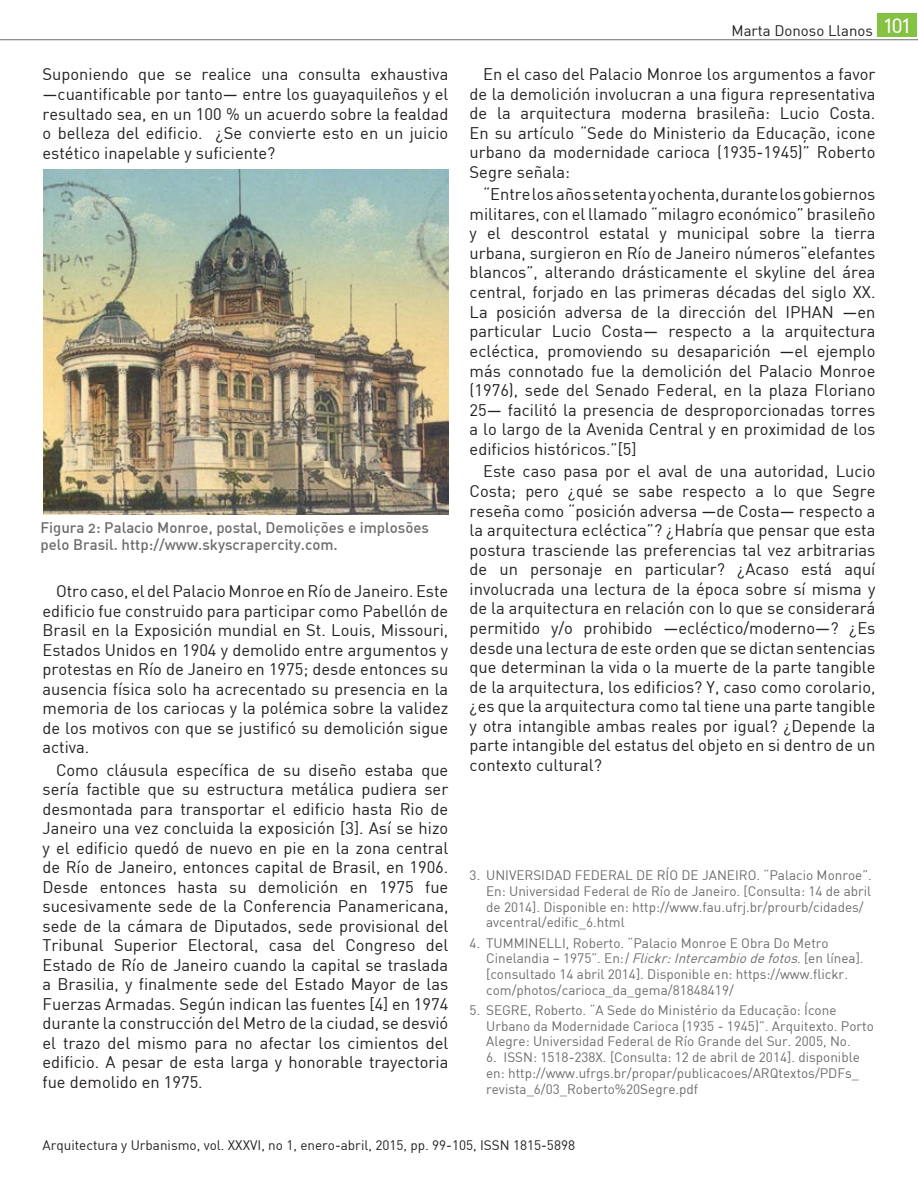
<style>
.page{position:relative;width:918px;height:1188px;background:#fff}
.page>*{position:absolute;margin:0;border:0;box-sizing:border-box;transform-origin:0 0}
.titulo_de_articulo{font:300 19.5px "DIN Neuzeit Grotesk";color:#fff}
.cuerpo_de_texto{font:16.5px/19.5px "DIN";color:#231f20;text-align:justify}
.pie_de_foto{font:15px/16.5px "DIN Medium Alternate";color:#6c6d70}
.sello_de_arriba{font:15px "DIN";color:#231f20}
.notas_bibligraficas{font:13.5px/15.8px "DIN";color:#6c6d70}
.sello_de_abajo{font:13.5px "DIN";color:#231f20}
.s1{font-style:italic}
</style>
<div class="page">
<div style="left:878px;top:14px;width:39px;height:23px;background:#84c141"></div>
<hr style="left:0;top:39px;width:918px;height:1px;background:#6c6d70">
<img style="left:44px;top:170px;width:404px;height:345px">
<p class="cuerpo_de_texto" style="left:43px;top:64px;width:407px">Suponiendo que se realice una consulta exhaustiva —cuantificable por tanto— entre los guayaquileños y el resultado sea, en un 100 % un acuerdo sobre la fealdad o belleza del edificio. ¿Se convierte esto en un juicio estético inapelable y suficiente?</p>
<p class="pie_de_foto" style="left:40px;top:519px;width:390px">Figura 2: Palacio Monroe, postal, Demolições e implosões pelo Brasil. http://www.skyscrapercity.com.</p>
<p class="cuerpo_de_texto" style="left:43px;top:581px;width:407px;text-indent:14px">Otro caso, el del Palacio Monroe en Río de Janeiro. Este edificio fue construido para participar como Pabellón de Brasil en la Exposición mundial en St. Louis, Missouri, Estados Unidos en 1904 y demolido entre argumentos y protestas en Río de Janeiro en 1975; desde entonces su ausencia física solo ha acrecentado su presencia en la memoria de los cariocas y la polémica sobre la validez de los motivos con que se justificó su demolición sigue activa.</p>
<p class="cuerpo_de_texto" style="left:43px;top:759px;width:407px;text-indent:14px">Como cláusula específica de su diseño estaba que sería factible que su estructura metálica pudiera ser desmontada para transportar el edificio hasta Rio de Janeiro una vez concluida la exposición [3]. Así se hizo y el edificio quedó de nuevo en pie en la zona central de Río de Janeiro, entonces capital de Brasil, en 1906.<br>Desde entonces hasta su demolición en 1975 fue sucesivamente sede de la Conferencia Panamericana, sede de la cámara de Diputados, sede provisional del Tribunal Superior Electoral, casa del Congreso del Estado de Río de Janeiro cuando la capital se traslada a Brasilia, y finalmente sede del Estado Mayor de las Fuerzas Armadas. Según indican las fuentes [4] en 1974 durante la construcción del Metro de la ciudad, se desvió el trazo del mismo para no afectar los cimientos del edificio. A pesar de esta larga y honorable trayectoria fue demolido en 1975.</p>
<p class="sello_de_arriba" style="left:731px;top:21px;width:143px">Marta Donoso Llanos</p>
<p class="titulo_de_articulo" style="left:884px;top:14px;width:27px">101</p>
<p class="cuerpo_de_texto" style="left:470px;top:64px;width:407px;text-indent:14px">En el caso del Palacio Monroe los argumentos a favor de la demolición involucran a una figura representativa de la arquitectura moderna brasileña: Lucio Costa.<br>En su artículo “Sede do Ministerio da Educação, icone urbano da modernidade carioca (1935-1945)” Roberto Segre señala:</p>
<p class="cuerpo_de_texto" style="left:470px;top:184px;width:407px;text-indent:14px">“Entre los años setenta y ochenta, durante los gobiernos militares, con el llamado “milagro económico” brasileño y el descontrol estatal y municipal sobre la tierra urbana, surgieron en Río de Janeiro números“elefantes blancos”, alterando drásticamente el skyline del área central, forjado en las primeras décadas del siglo XX.<br>La posición adversa de la dirección del IPHAN —en particular Lucio Costa— respecto a la arquitectura ecléctica, promoviendo su desaparición —el ejemplo más connotado fue la demolición del Palacio Monroe (1976), sede del Senado Federal, en la plaza Floriano 25— facilitó la presencia de desproporcionadas torres a lo largo de la Avenida Central y en proximidad de los edificios históricos.”[5]</p>
<p class="cuerpo_de_texto" style="left:470px;top:461px;width:407px;text-indent:14px">Este caso pasa por el aval de una autoridad, Lucio Costa; pero ¿qué se sabe respecto a lo que Segre reseña como “posición adversa —de Costa— respecto a la arquitectura ecléctica”? ¿Habría que pensar que esta postura trasciende las preferencias tal vez arbitrarias de un personaje en particular? ¿Acaso está aquí involucrada una lectura de la época sobre sí misma y de la arquitectura en relación con lo que se considerará permitido y/o prohibido —ecléctico/moderno—? ¿Es desde una lectura de este orden que se dictan sentencias que determinan la vida o la muerte de la parte tangible de la arquitectura, los edificios? Y, caso como corolario, ¿es que la arquitectura como tal tiene una parte tangible y otra intangible ambas reales por igual? ¿Depende la parte intangible del estatus del objeto en si dentro de un contexto cultural?</p>
<p class="notas_bibligraficas" style="left:486px;top:867px;width:387px;text-indent:-16px">3. UNIVERSIDAD FEDERAL DE RÍO DE JANEIRO. “Palacio Monroe”.<br>En: Universidad Federal de Río de Janeiro. [Consulta: 14 de abril de 2014]. Disponible en: http://www.fau.ufrj.br/prourb/cidades/ avcentral/edific_6.html</p>
<p class="notas_bibligraficas" style="left:486px;top:935px;width:379px;text-indent:-16px">4. TUMMINELLI, Roberto. “Palacio Monroe E Obra Do Metro Cinelandia – 1975”. En:<span class="s1">|Flickr:Intercambiodefotos</span>. [en línea]. [consultado 14 abril 2014]. Disponible en: https://www.flickr. com/photos/carioca_da_gema/81848419/</p>
<p class="notas_bibligraficas" style="left:486px;top:1002px;width:389px;text-indent:-16px">5. SEGRE, Roberto. “A Sede do Ministério da Educação: Ícone<br>Urbano da Modernidade Carioca (1935 - 1945)”. Arquitexto. Porto<br>Alegre: Universidad Federal de Río Grande del Sur. 2005, No.</p>
<p class="notas_bibligraficas" style="left:486px;top:1049px;width:375px;text-align:justify">6. ISSN: 1518-238X. [Consulta: 12 de abril de 2014]. disponible en: http://www.ufrgs.br/propar/publicacoes/ARQtextos/PDFs_ revista_6/03_Roberto%20Segre.pdf</p>
<p class="sello_de_abajo" style="left:43px;top:1137px;width:534px">Arquitectura y Urbanismo, vol. XXXVI, no 1, enero-abril, 2015, pp. 99-105, ISSN 1815-5898</p>
</div>
